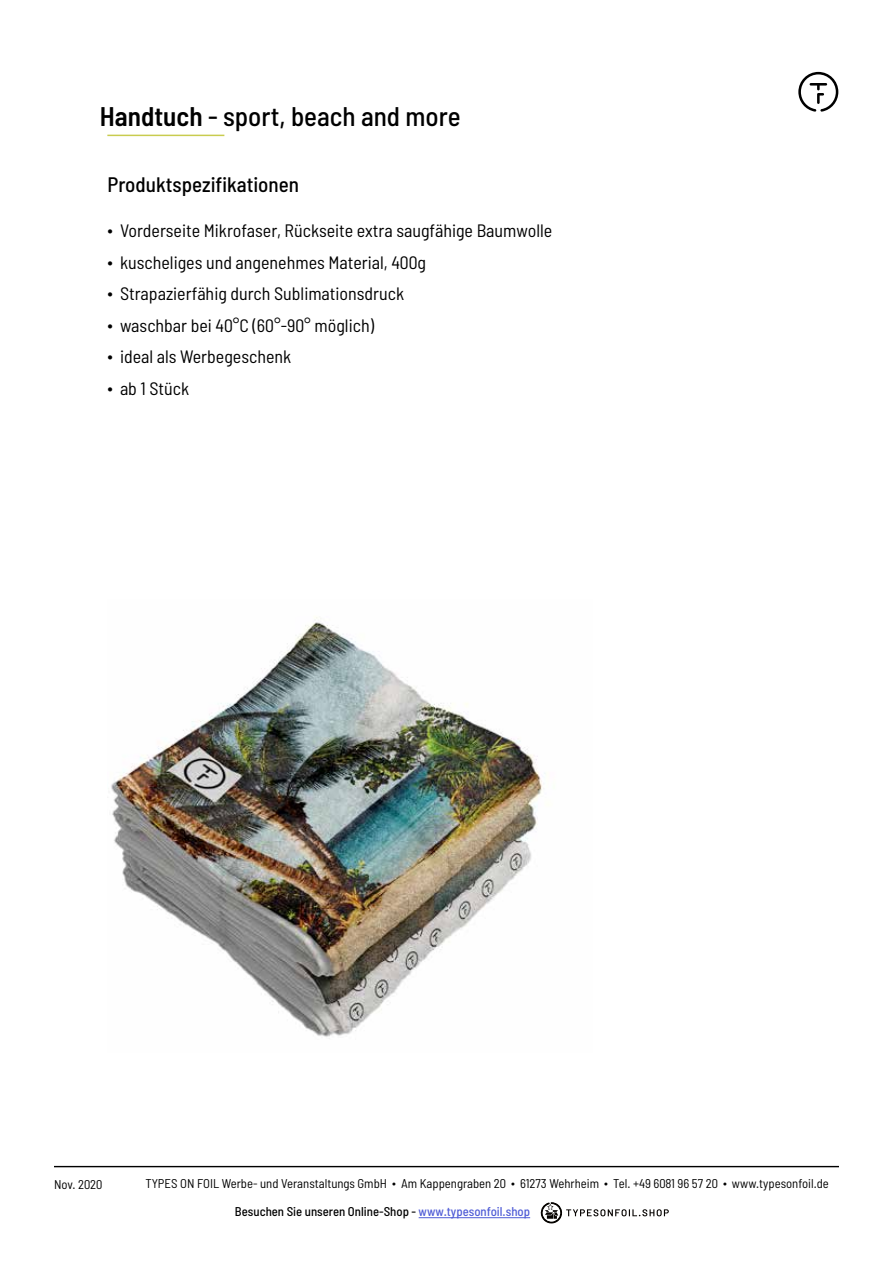
<style>
.page{position:relative;width:893px;height:1263px;background:#fff}
.page>*{position:absolute;margin:0;border:0;box-sizing:border-box;transform-origin:0 0}
.t1{font:500 semi-condensed 27px "Barlow";color:#000}
.t2{font:500 semi-condensed 21px "Barlow";color:#000}
.t3{font:semi-condensed 18px/31.5px "Barlow";color:#000}
.t4{font:semi-condensed 12.75px "Barlow";color:#000}
.t5{font:500 semi-condensed 12.75px "Barlow";color:#000}
.s1{font-weight:600}
.s2{color:#4f5cd6}
</style>
<div class="page">
<svg style="left:798px;top:72px;width:40px;height:40px"></svg>
<hr style="left:54px;top:1166px;width:785px;height:1px;background:#000">
<hr style="left:419px;top:1217px;width:111px;height:1px;background:#4f5cd6">
<svg style="left:541px;top:1202px;width:128px;height:21px"></svg>
<hr style="left:107px;top:135px;width:117px;height:1px;background:#c9cc4f">
<img style="left:111px;top:617px;width:434px;height:420px">
<h1 class="t1" style="left:100px;top:99px;width:362px"><span class="s1">Handtuch</span> - sport, beach and more</h1>
<p class="t2" style="left:107px;top:172px;width:193px">Produktspezifikationen</p>
<p class="t3" style="left:107px;top:214px;width:446px">∙ Vorderseite Mikrofaser, Rückseite extra saugfähige Baumwolle ∙ kuscheliges und angenehmes Material, 400g<br>∙ Strapazierfähig durch Sublimationsdruck<br>∙ waschbar bei 40°C (60°-90° möglich)<br>∙ ideal als Werbegeschenk<br>∙ ab 1 Stück</p>
<p class="t4" style="left:54px;top:1176px;width:50px">Nov. 2020</p>
<p class="t4" style="left:146px;top:1175px;width:685px">TYPES ON FOIL Werbe- und Veranstaltungs GmbH ∙ Am Kappengraben 20 ∙ 61273 Wehrheim ∙ Tel. +49 6081 96 57 20 ∙ www.typesonfoil.de</p>
<p class="t5" style="left:235px;top:1204px;width:297px">Besuchen Sie unseren Online-Shop - <span class="s2">www.typesonfoil.shop</span></p>
</div>
